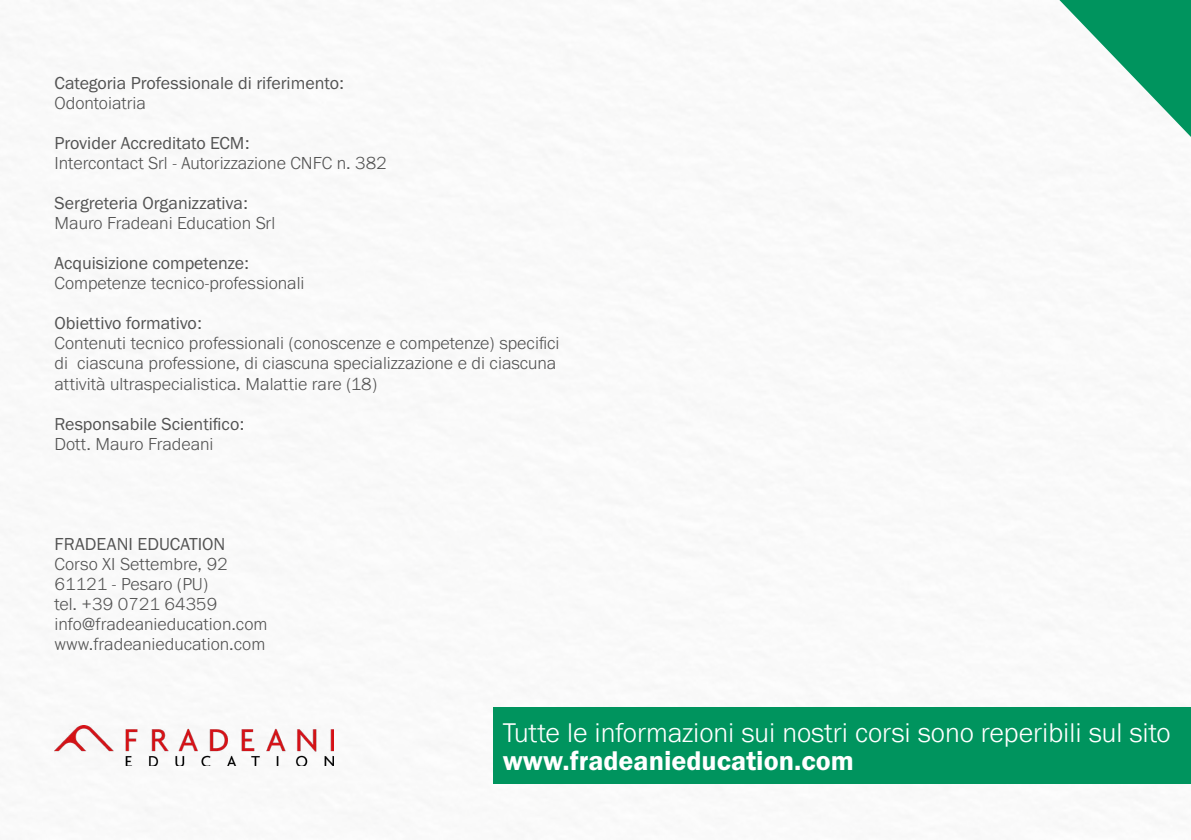
<style>
.page{position:relative;width:1191px;height:840px;background:#fff}
.page>*{position:absolute;margin:0;border:0;box-sizing:border-box;transform-origin:0 0}
.t1{font:300 28px "Franklin Gothic URW";color:#fff}
.t2{font:28px "Franklin Gothic URW Dem";color:#fff}
.t3{font:300 18px/20px "Franklin Gothic URW";color:#535353}
.t4{font:18px "Franklin Gothic URW Boo";color:#535353}
</style>
<div class="page">
<svg style="left:1059px;top:0;width:132px;height:137px"></svg>
<img style="left:55px;top:725px;width:278px;height:40px">
<div style="left:493px;top:707px;width:697px;height:76px;background:#00945e"></div>
<p class="t4" style="left:55px;top:72px;width:291px">Categoria Professionale di riferimento:</p>
<p class="t3" style="left:55px;top:93px;width:93px">Odontoiatria</p>
<p class="t4" style="left:55px;top:132px;width:196px">Provider Accreditato ECM:</p>
<p class="t3" style="left:55px;top:153px;width:334px">Intercontact Srl - Autorizzazione CNFC n. 382</p>
<p class="t4" style="left:55px;top:192px;width:195px">Sergreteria Organizzativa:</p>
<p class="t3" style="left:55px;top:213px;width:222px">Mauro Fradeani Education Srl</p>
<p class="t4" style="left:55px;top:252px;width:196px">Acquisizione competenze:</p>
<p class="t3" style="left:55px;top:273px;width:251px">Competenze tecnico-professionali</p>
<p class="t4" style="left:55px;top:312px;width:149px">Obiettivo formativo:</p>
<p class="t3" style="left:55px;top:333px;width:506px">Contenuti tecnico professionali (conoscenze e competenze) specifici di ciascuna professione, di ciascuna specializzazione e di ciascuna attività ultraspecialistica. Malattie rare (18)</p>
<p class="t4" style="left:55px;top:412px;width:191px">Responsabile Scientifico:</p>
<p class="t3" style="left:55px;top:433px;width:160px">Dott. Mauro Fradeani</p>
<p class="t4" style="left:55px;top:532px;width:172px">FRADEANI EDUCATION</p>
<p class="t3" style="left:55px;top:553px;width:214px">Corso XI Settembre, 92<br>61121 - Pesaro (PU)<br>tel. +39 0721 64359 info@fradeanieducation.com www.fradeanieducation.com</p>
<h1 class="t1" style="left:503px;top:714px;width:669px">Tutte le informazioni sui nostri corsi sono reperibili sul sito</h1>
<h1 class="t2" style="left:503px;top:742px;width:353px">www.fradeanieducation.com</h1>
</div>
